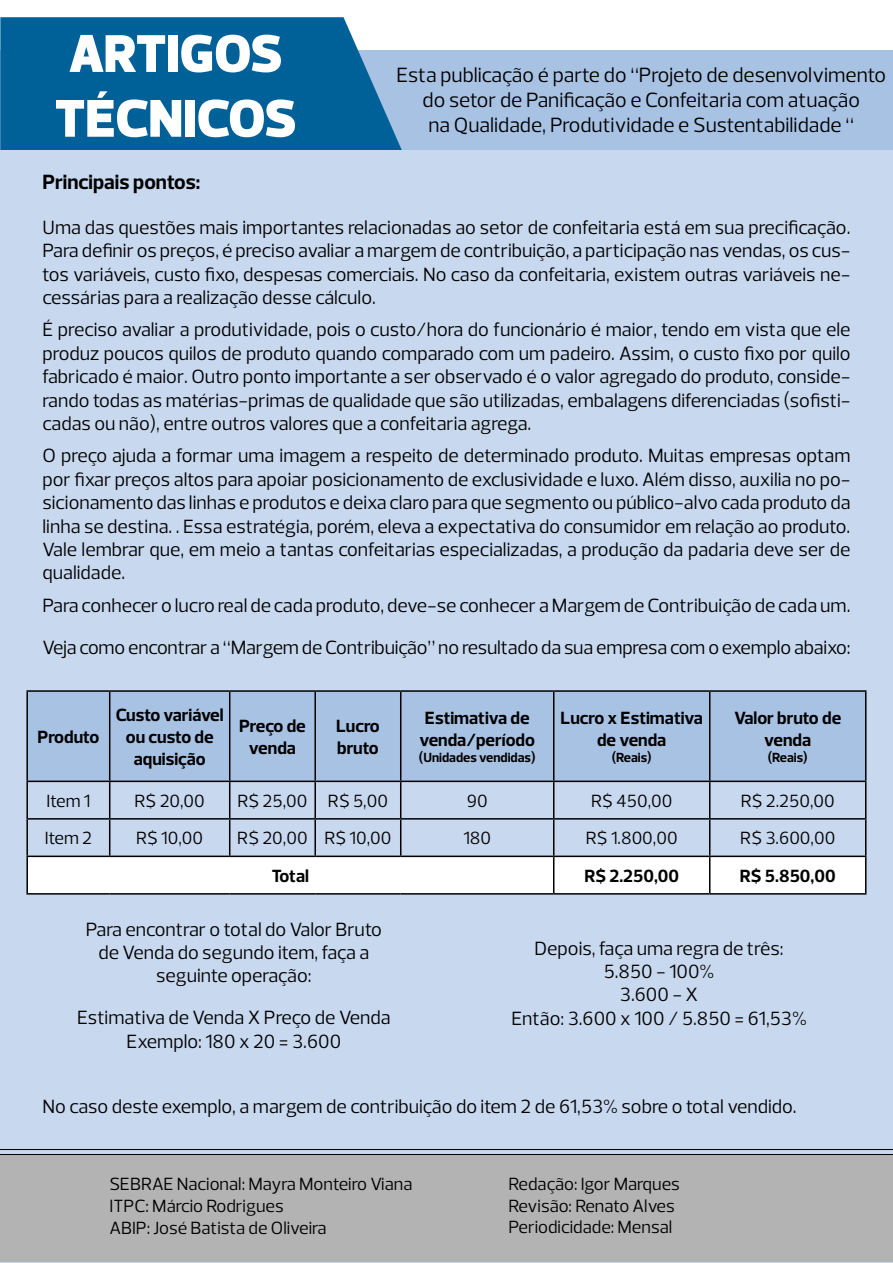
<style>
.page{position:relative;width:893px;height:1263px;background:#fff}
.page>*{position:absolute;margin:0;border:0;box-sizing:border-box;transform-origin:0 0}
.t1{font:900 54px/64.8px "Prelo";letter-spacing:-.01em;color:#fff}
.t2{font:21px/25.2px "Prelo";color:#000;text-align:center}
.t3{font:700 21px "Prelo";color:#000}
.t4{font:19.5px/23.4px "Prelo";color:#000;text-align:justify}
.t5{font:18px "Prelo";color:#000}
.t6{font:700 18px/21.6px "Prelo";color:#000;text-align:center}
.t7{font:700 13.5px "Prelo";color:#000}
</style>
<div class="page">
<div style="left:0;top:50px;width:893px;height:101px;background:#a8c2e4"></div>
<svg style="left:0;top:17px;width:402px;height:134px;background:#106ba0"></svg>
<div style="left:0;top:151px;width:893px;height:1112px;background:#c8d8ee"></div>
<div style="left:0;top:1155px;width:893px;height:106px;background:#b3b3b3"></div>
<hr style="left:0;top:1149px;width:893px;height:1px;background:#000">
<hr style="left:0;top:1154px;width:893px;height:1px;background:#000">
<div style="left:28px;top:692px;width:837px;height:89px;background:#a8c2e4"></div>
<div style="left:28px;top:857px;width:837px;height:36px;background:#fff"></div>
<hr style="left:26px;top:690px;width:84px;height:2px;background:#000">
<hr style="left:26px;top:692px;width:2px;height:89px;background:#000">
<hr style="left:110px;top:690px;width:120px;height:2px;background:#000">
<hr style="left:109px;top:692px;width:1px;height:89px;background:#000">
<hr style="left:230px;top:690px;width:85px;height:2px;background:#000">
<hr style="left:229px;top:692px;width:1px;height:89px;background:#000">
<hr style="left:315px;top:690px;width:86px;height:2px;background:#000">
<hr style="left:314px;top:692px;width:2px;height:89px;background:#000">
<hr style="left:401px;top:690px;width:153px;height:2px;background:#000">
<hr style="left:400px;top:692px;width:1px;height:89px;background:#000">
<hr style="left:554px;top:690px;width:156px;height:2px;background:#000">
<hr style="left:553px;top:692px;width:1px;height:89px;background:#000">
<hr style="left:710px;top:690px;width:156px;height:2px;background:#000">
<hr style="left:709px;top:692px;width:1px;height:89px;background:#000">
<hr style="left:865px;top:692px;width:1px;height:89px;background:#000">
<hr style="left:26px;top:781px;width:84px;height:1px;background:#000">
<hr style="left:26px;top:782px;width:2px;height:36px;background:#000">
<hr style="left:110px;top:781px;width:120px;height:1px;background:#000">
<hr style="left:109px;top:782px;width:1px;height:36px;background:#000">
<hr style="left:230px;top:781px;width:85px;height:1px;background:#000">
<hr style="left:229px;top:782px;width:1px;height:36px;background:#000">
<hr style="left:315px;top:781px;width:86px;height:1px;background:#000">
<hr style="left:314px;top:782px;width:2px;height:36px;background:#000">
<hr style="left:401px;top:781px;width:153px;height:1px;background:#000">
<hr style="left:400px;top:782px;width:1px;height:36px;background:#000">
<hr style="left:554px;top:781px;width:156px;height:1px;background:#000">
<hr style="left:553px;top:782px;width:1px;height:36px;background:#000">
<hr style="left:710px;top:781px;width:156px;height:1px;background:#000">
<hr style="left:709px;top:782px;width:1px;height:36px;background:#000">
<hr style="left:865px;top:782px;width:1px;height:36px;background:#000">
<hr style="left:26px;top:818px;width:84px;height:2px;background:#000">
<hr style="left:26px;top:820px;width:2px;height:36px;background:#000">
<hr style="left:110px;top:818px;width:120px;height:2px;background:#000">
<hr style="left:109px;top:820px;width:1px;height:36px;background:#000">
<hr style="left:230px;top:818px;width:85px;height:2px;background:#000">
<hr style="left:229px;top:820px;width:1px;height:36px;background:#000">
<hr style="left:315px;top:818px;width:86px;height:2px;background:#000">
<hr style="left:314px;top:820px;width:2px;height:36px;background:#000">
<hr style="left:401px;top:818px;width:153px;height:2px;background:#000">
<hr style="left:400px;top:820px;width:1px;height:36px;background:#000">
<hr style="left:554px;top:818px;width:156px;height:2px;background:#000">
<hr style="left:553px;top:820px;width:1px;height:36px;background:#000">
<hr style="left:710px;top:818px;width:156px;height:2px;background:#000">
<hr style="left:709px;top:820px;width:1px;height:36px;background:#000">
<hr style="left:865px;top:820px;width:1px;height:36px;background:#000">
<hr style="left:26px;top:856px;width:84px;height:1px;background:#000">
<hr style="left:26px;top:857px;width:2px;height:36px;background:#000">
<hr style="left:110px;top:856px;width:120px;height:1px;background:#000">
<hr style="left:230px;top:856px;width:85px;height:1px;background:#000">
<hr style="left:315px;top:856px;width:86px;height:1px;background:#000">
<hr style="left:401px;top:856px;width:153px;height:1px;background:#000">
<hr style="left:554px;top:856px;width:156px;height:1px;background:#000">
<hr style="left:553px;top:857px;width:1px;height:36px;background:#000">
<hr style="left:710px;top:856px;width:156px;height:1px;background:#000">
<hr style="left:709px;top:857px;width:1px;height:36px;background:#000">
<hr style="left:865px;top:857px;width:1px;height:36px;background:#000">
<hr style="left:26px;top:893px;width:84px;height:2px;background:#000">
<hr style="left:110px;top:893px;width:120px;height:2px;background:#000">
<hr style="left:230px;top:893px;width:85px;height:2px;background:#000">
<hr style="left:315px;top:893px;width:86px;height:2px;background:#000">
<hr style="left:401px;top:893px;width:153px;height:2px;background:#000">
<hr style="left:554px;top:893px;width:156px;height:2px;background:#000">
<hr style="left:710px;top:893px;width:156px;height:2px;background:#000">
<h1 class="t1" style="left:55px;top:22px;width:243px">ARTIGOS<br>TÉCNICOS</h1>
<p class="t3" style="left:43px;top:169px;width:159px">Principais pontos:</p>
<p class="t2" style="left:396px;top:62px;width:491px">Esta publicação é parte do “Projeto de desenvolvimento do setor de Panificação e Confeitaria com atuação<br>na Qualidade, Produtividade e Sustentabilidade “</p>
<p class="t4" style="left:43px;top:216px;width:809px">Uma das questões mais importantes relacionadas ao setor de confeitaria está em sua precificação.<br>Para definir os preços, é preciso avaliar a margem de contribuição, a participação nas vendas, os cus&shy;tos variáveis, custo fixo, despesas comerciais. No caso da confeitaria, existem outras variáveis ne&shy;cessárias para a realização desse cálculo.</p>
<p class="t4" style="left:43px;top:318px;width:809px">É preciso avaliar a produtividade, pois o custo/hora do funcionário é maior, tendo em vista que ele produz poucos quilos de produto quando comparado com um padeiro. Assim, o custo fixo por quilo fabricado é maior. Outro ponto importante a ser observado é o valor agregado do produto, conside&shy;rando todas as matérias-primas de qualidade que são utilizadas, embalagens diferenciadas (sofisti&shy;cadas ou não), entre outros valores que a confeitaria agrega.</p>
<p class="t4" style="left:43px;top:444px;width:809px">O preço ajuda a formar uma imagem a respeito de determinado produto. Muitas empresas optam por fixar preços altos para apoiar posicionamento de exclusividade e luxo. Além disso, auxilia no po&shy;sicionamento das linhas e produtos e deixa claro para que segmento ou público-alvo cada produto da linha se destina. . Essa estratégia, porém, eleva a expectativa do consumidor em relação ao produto.<br>Vale lembrar que, em meio a tantas confeitarias especializadas, a produção da padaria deve ser de qualidade.</p>
<p class="t4" style="left:43px;top:594px;width:809px">Para conhecer o lucro real de cada produto, deve-se conhecer a Margem de Contribuição de cada um.</p>
<p class="t4" style="left:43px;top:636px;width:809px">Veja como encontrar a “Margem de Contribuição” no resultado da sua empresa com o exemplo abaixo:</p>
<p class="t6" style="left:38px;top:726px;width:63px">Produto</p>
<p class="t6" style="left:116px;top:705px;width:109px">Custo variável ou custo de aquisição</p>
<p class="t6" style="left:239px;top:715px;width:68px">Preço de venda</p>
<p class="t6" style="left:336px;top:715px;width:45px;text-align:left">Lucro bruto</p>
<p class="t6" style="left:419px;top:707px;width:117px">Estimativa de venda/período</p>
<p class="t7" style="left:419px;top:749px;width:118px">(Unidades vendidas)</p>
<p class="t6" style="left:561px;top:707px;width:144px">Lucro x Estimativa de venda</p>
<p class="t7" style="left:612px;top:749px;width:41px">(Reais)</p>
<p class="t6" style="left:734px;top:707px;width:108px">Valor bruto de venda</p>
<p class="t7" style="left:768px;top:749px;width:41px">(Reais)</p>
<p class="t5" style="left:46px;top:790px;width:45px">Item 1</p>
<p class="t5" style="left:135px;top:790px;width:72px">R$ 20,00</p>
<p class="t5" style="left:237px;top:790px;width:71px">R$ 25,00</p>
<p class="t5" style="left:328px;top:790px;width:62px">R$ 5,00</p>
<p class="t5" style="left:467px;top:790px;width:22px">90</p>
<p class="t5" style="left:591px;top:790px;width:83px">R$ 450,00</p>
<p class="t5" style="left:741px;top:790px;width:95px">R$ 2.250,00</p>
<p class="t5" style="left:45px;top:827px;width:49px">Item 2</p>
<p class="t5" style="left:136px;top:827px;width:69px">R$ 10,00</p>
<p class="t5" style="left:237px;top:827px;width:72px">R$ 20,00</p>
<p class="t5" style="left:324px;top:827px;width:69px">R$ 10,00</p>
<p class="t5" style="left:463px;top:827px;width:29px">180</p>
<p class="t5" style="left:586px;top:827px;width:93px">R$ 1.800,00</p>
<p class="t5" style="left:740px;top:827px;width:97px">R$ 3.600,00</p>
<p class="t6" style="left:272px;top:865px;width:39px">Total</p>
<p class="t6" style="left:584px;top:865px;width:96px">R$ 2.250,00</p>
<p class="t6" style="left:740px;top:865px;width:97px">R$ 5.850,00</p>
<p class="t4" style="left:86px;top:917px;width:298px;text-align:center">Para encontrar o total do Valor Bruto de Venda do segundo item, faça a seguinte operação:</p>
<p class="t4" style="left:77px;top:1006px;width:315px">Estimativa de Venda X Preço de Venda</p>
<p class="t4" style="left:127px;top:1029px;width:216px">Exemplo: 180 x 20 = 3.600</p>
<p class="t4" style="left:535px;top:936px;width:250px">Depois, faça uma regra de três:</p>
<p class="t4" style="left:604px;top:960px;width:112px">5.850 - 100%</p>
<p class="t4" style="left:620px;top:983px;width:80px">3.600 - X</p>
<p class="t4" style="left:511px;top:1006px;width:297px">Então: 3.600 x 100 / 5.850 = 61,53%</p>
<p class="t4" style="left:43px;top:1094px;width:756px">No caso deste exemplo, a margem de contribuição do item 2 de 61,53% sobre o total vendido.</p>
<p class="t5" style="left:110px;top:1173px;width:304px">SEBRAE Nacional: Mayra Monteiro Viana</p>
<p class="t5" style="left:110px;top:1195px;width:176px">ITPC: Márcio Rodrigues</p>
<p class="t5" style="left:110px;top:1216px;width:218px">ABIP: José Batista de Oliveira</p>
<p class="t5" style="left:508px;top:1173px;width:173px">Redação: Igor Marques</p>
<p class="t5" style="left:508px;top:1194px;width:168px">Revisão: Renato Alves</p>
<p class="t5" style="left:508px;top:1216px;width:165px">Periodicidade: Mensal</p>
</div>
